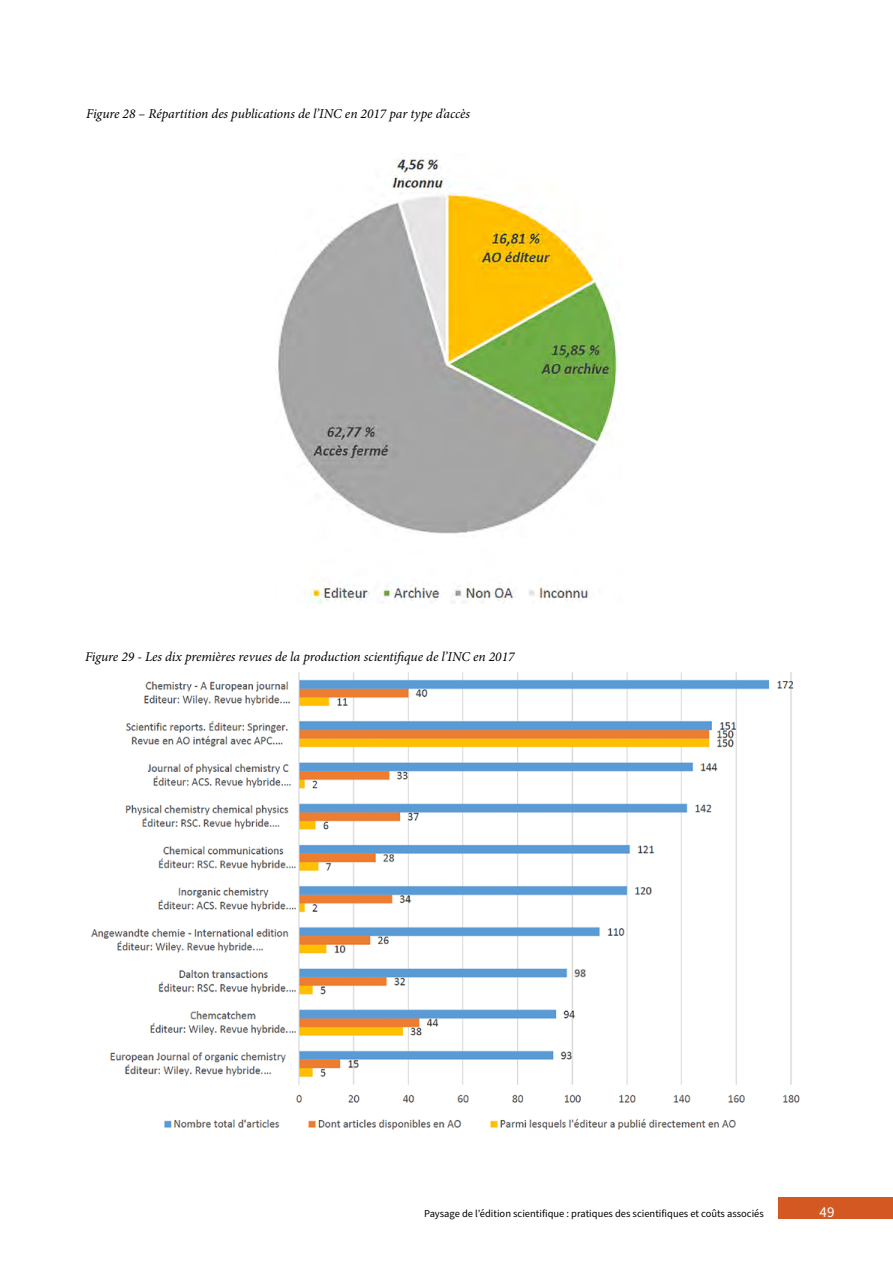
<style>
.page{position:relative;width:893px;height:1263px;background:#fff}
.page>*{position:absolute;margin:0;border:0;box-sizing:border-box;transform-origin:0 0}
.t1{font:15px "Source Sans Pro";color:#fff}
.t2{font:italic 13.5px "Minion Pro";letter-spacing:-.005em;color:#000}
.t3{font:10.5px "Source Sans Pro";color:#000}
</style>
<div class="page">
<div style="left:778px;top:1197px;width:115px;height:21px;background:#d35821"></div>
<img style="left:275px;top:157px;width:344px;height:446px">
<img style="left:91px;top:672px;width:709px;height:458px">
<p class="t2" style="left:86px;top:104px;width:385px">Figure 28 – Répartition des publications de l’INC en 2017 par type d’accès</p>
<p class="t2" style="left:85px;top:648px;width:431px">Figure 29 - Les dix premières revues de la production scientifique de l’INC en 2017</p>
<p class="t3" style="left:424px;top:1207px;width:341px">Paysage de l’édition scientifique : pratiques des scientifiques et coûts associés</p>
<p class="t1" style="left:820px;top:1202px;width:16px">49</p>
</div>
